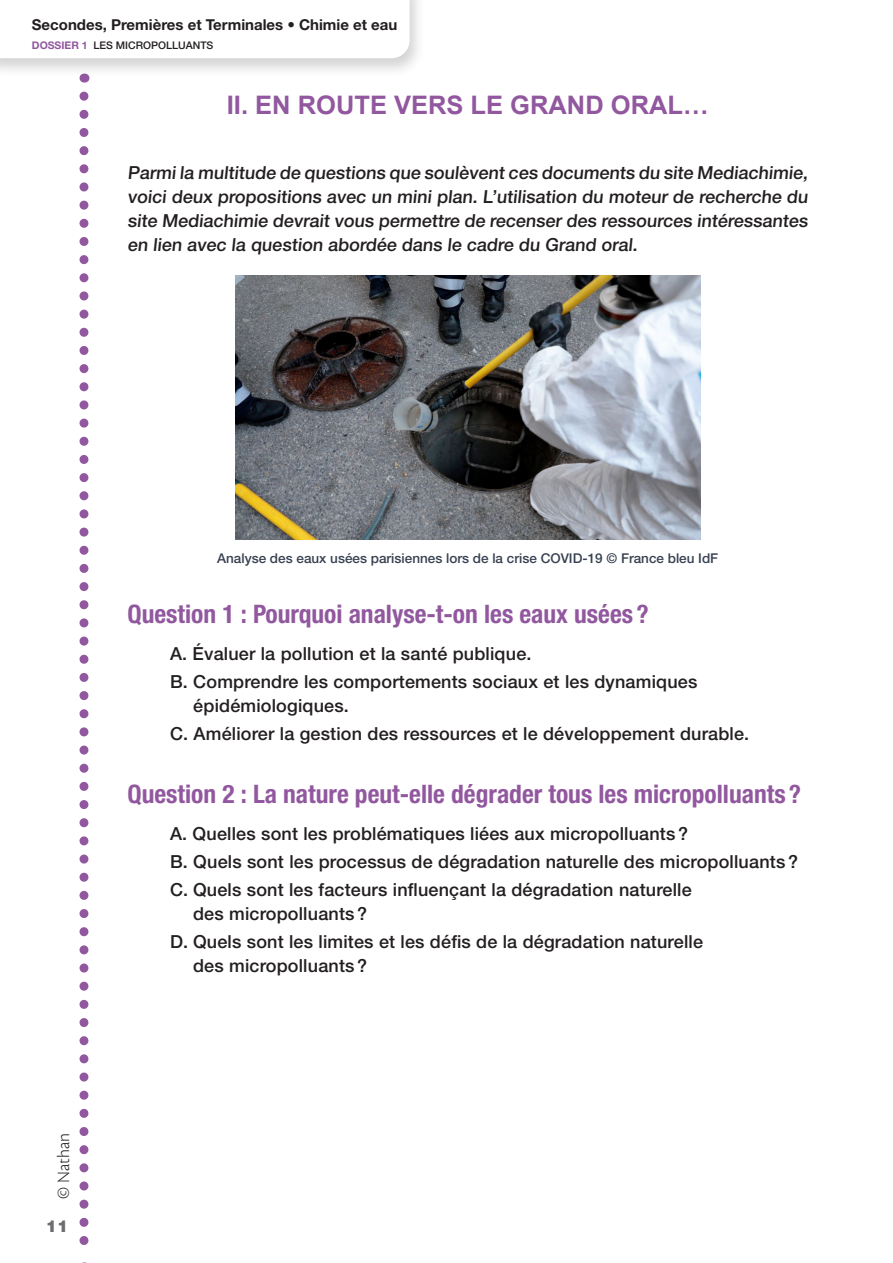
<style>
.page{position:relative;width:893px;height:1263px;background:#fff}
.page>*{position:absolute;margin:0;border:0;box-sizing:border-box;transform-origin:0 0}
.Piste_d_étude{font:700 condensed 25.5px "Helvetica Neue LT Std";color:#92589f}
.Piste_d_étude-2{font:700 25.5px "Arial";color:#92589f}
.Titre_courant{font:500 18px/24px "Helvetica Neue LT Std";letter-spacing:.01em;color:#231f20}
.t1{font:300 18px "Cronos Pro";letter-spacing:-.005em;color:#231f20}
.t2{font:900 16.5px "Helvetica Neue LT Std";color:#6c6d70}
.t3{font:700 15px "Helvetica Neue LT Std";color:#231f20}
.Titre_courant-2{font:500 13.5px "Helvetica Neue LT Std";color:#374151}
.t4{font:500 10.5px "Helvetica Neue LT Std";color:#231f20}
.s1{font-weight:700;color:#92589f}
</style>
<div class="page">
<svg style="left:79px;top:96px;width:9px;height:1167px"></svg>
<div style="left:0;top:0;width:425px;height:78px;background:#231f20;opacity:.2"></div>
<svg style="left:0;top:0;width:410px;height:58px"></svg>
<img style="left:235px;top:276px;width:465px;height:263px">
<p class="t3" style="left:32px;top:16px;width:367px">Secondes, Premières et Terminales • Chimie et eau</p>
<p class="t4" style="left:32px;top:39px;width:183px"><span class="s1">DOSSIER 1</span> LES MICROPOLLUANTS</p>
<p class="Piste_d_étude-2" style="left:227px;top:88px;width:483px">II. EN ROUTE VERS LE GRAND ORAL…</p>
<p class="Titre_courant" style="left:128px;top:161px;width:684px;text-align:justify">Parmi la multitude de questions que soulèvent ces documents du site Mediachimie, voici deux propositions avec un mini plan. L’utilisation du moteur de recherche du site Mediachimie devrait vous permettre de recenser des ressources intéressantes en lien avec la question abordée dans le cadre du Grand oral.</p>
<p class="Titre_courant-2" style="left:217px;top:550px;width:503px">Analyse des eaux usées parisiennes lors de la crise COVID-19 © France bleu IdF</p>
<p class="Piste_d_étude" style="left:128px;top:598px;width:523px">Question 1 : Pourquoi analyse-t-on les eaux usées ?</p>
<p class="Titre_courant" style="left:170px;top:641px;width:363px">A. Évaluer la pollution et la santé publique.</p>
<p class="Titre_courant" style="left:193px;top:669px;width:506px;text-indent:-23px">B. Comprendre les comportements sociaux et les dynamiques épidémiologiques.</p>
<p class="Titre_courant" style="left:170px;top:721px;width:581px">C. Améliorer la gestion des ressources et le développement durable.</p>
<p class="Piste_d_étude" style="left:128px;top:778px;width:675px">Question 2 : La nature peut-elle dégrader tous les micropolluants ?</p>
<p class="Titre_courant" style="left:170px;top:821px;width:519px">A. Quelles sont les problématiques liées aux micropolluants ?</p>
<p class="Titre_courant" style="left:170px;top:849px;width:629px">B. Quels sont les processus de dégradation naturelle des micropolluants ?</p>
<p class="Titre_courant" style="left:193px;top:877px;width:500px;text-indent:-23px">C. Quels sont les facteurs influençant la dégradation naturelle des micropolluants ?</p>
<p class="Titre_courant" style="left:193px;top:930px;width:511px;text-indent:-23px">D. Quels sont les limites et les défis de la dégradation naturelle des micropolluants ?</p>
<p class="t1" style="left:53px;top:1198px;width:67px;rotate:-90deg">© Nathan</p>
<p class="t2" style="left:46px;top:1216px;width:24px">11</p>
</div>
